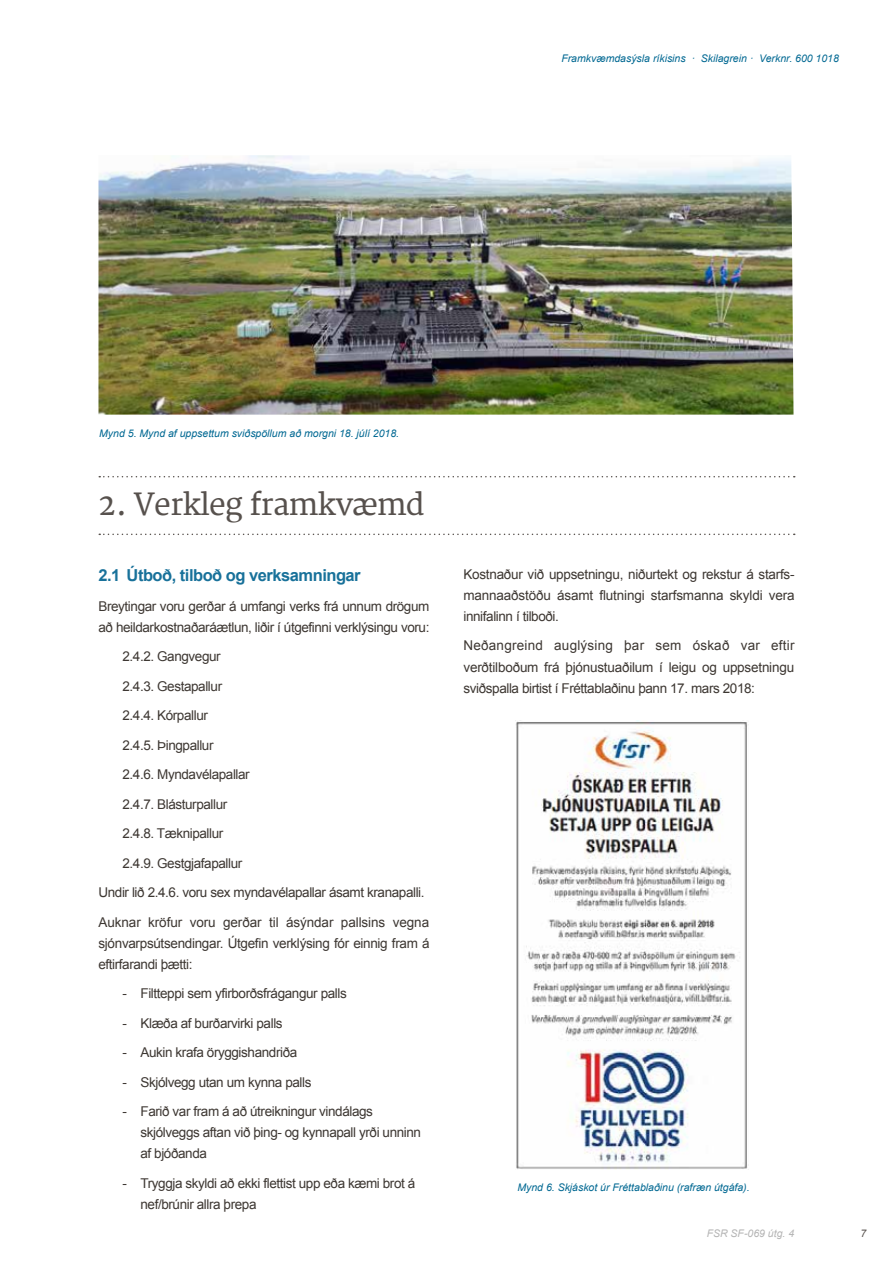
<style>
.page{position:relative;width:893px;height:1263px;background:#fff}
.page>*{position:absolute;margin:0;border:0;box-sizing:border-box;transform-origin:0 0}
.t1{font:30px "Merriweather";color:#57514d}
.t2{font:700 16.5px "Arial";letter-spacing:-.03em;color:#18719a}
.t3{font:13.5px/21px "Arial";letter-spacing:-.03em;color:#3d3732}
.t4{font:13.5px "Arial";letter-spacing:-.005em;color:#3d3732}
.t5{font:italic 10.5px "Arial";color:#006892}
.t6{font:italic 10.5px "Arial";color:#b4b4b4}
.t7{font:italic 10.5px "Arial";color:#57514d}
</style>
<div class="page">
<svg style="left:99px;top:534px;width:696px;height:1px"></svg>
<svg style="left:99px;top:476px;width:696px;height:1px"></svg>
<img style="left:98px;top:155px;width:695px;height:260px">
<img style="left:516px;top:721px;width:231px;height:448px">
<p class="t5" style="left:561px;top:51px;width:279px">Framkvæmdasýsla ríkisins · Skilagrein · Verknr. 600 1018</p>
<p class="t5" style="left:99px;top:427px;width:301px">Mynd 5. Mynd af uppsettum sviðspöllum að morgni 18. júlí 2018.</p>
<h1 class="t1" style="left:99px;top:480px;width:327px">2. Verkleg framkvæmd</h1>
<p class="t2" style="left:98px;top:564px;width:264px">2.1 Útboð, tilboð og verksamningar</p>
<p class="t3" style="left:98px;top:596px;width:332px">Breytingar voru gerðar á umfangi verks frá unnum drögum að heildarkostnaðaráætlun, liðir í útgefinni verklýsingu voru:</p>
<p class="t3" style="left:122px;top:646px;width:100px">2.4.2. Gangvegur</p>
<p class="t3" style="left:122px;top:676px;width:101px">2.4.3. Gestapallur</p>
<p class="t3" style="left:122px;top:705px;width:87px">2.4.4. Kórpallur</p>
<p class="t3" style="left:122px;top:735px;width:93px">2.4.5. Þingpallur</p>
<p class="t3" style="left:122px;top:764px;width:129px">2.4.6. Myndavélapallar</p>
<p class="t3" style="left:122px;top:794px;width:106px">2.4.7. Blásturpallur</p>
<p class="t3" style="left:122px;top:823px;width:102px">2.4.8. Tæknipallur</p>
<p class="t3" style="left:122px;top:853px;width:121px">2.4.9. Gestgjafapallur</p>
<p class="t3" style="left:98px;top:882px;width:328px">Undir lið 2.4.6. voru sex myndavélapallar ásamt kranapalli.</p>
<p class="t4" style="left:98px;top:913px;width:332px">Auknar kröfur voru gerðar til ásýndar pallsins vegna</p>
<p class="t3" style="left:98px;top:933px;width:333px">sjónvarpsútsendingar. Útgefin verklýsing fór einnig fram á eftirfarandi þætti:</p>
<p class="t3" style="left:122px;top:983px;width:226px">- Filtteppi sem yfirborðsfrágangur palls</p>
<p class="t3" style="left:122px;top:1013px;width:162px">- Klæða af burðarvirki palls</p>
<p class="t3" style="left:122px;top:1042px;width:176px">- Aukin krafa öryggishandriða</p>
<p class="t3" style="left:122px;top:1072px;width:190px">- Skjólvegg utan um kynna palls</p>
<p class="t3" style="left:140px;top:1101px;width:282px;text-indent:-18px">- Farið var fram á að útreikningur vindálags skjólveggs aftan við þing- og kynnapall yrði unninn af bjóðanda</p>
<p class="t3" style="left:140px;top:1173px;width:276px;text-indent:-18px">- Tryggja skyldi að ekki flettist upp eða kæmi brot á nef/brúnir allra þrepa</p>
<p class="t3" style="left:463px;top:564px;width:333px;text-align:justify">Kostnaður við uppsetningu, niðurtekt og rekstur á starfs&shy;mannaaðstöðu ásamt flutningi starfsmanna skyldi vera innifalinn í tilboði.</p>
<p class="t3" style="left:463px;top:635px;width:333px;text-align:justify">Neðangreind auglýsing þar sem óskað var eftir verðtilboðum frá þjónustuaðilum í leigu og uppsetningu sviðspalla birtist í Fréttablaðinu þann 17. mars 2018:</p>
<p class="t5" style="left:517px;top:1180px;width:234px">Mynd 6. Skjáskot úr Fréttablaðinu (rafræn útgáfa).</p>
<p class="t6" style="left:707px;top:1227px;width:89px">FSR SF-069 útg. 4</p>
<p class="t7" style="left:861px;top:1227px;width:7px">7</p>
</div>
